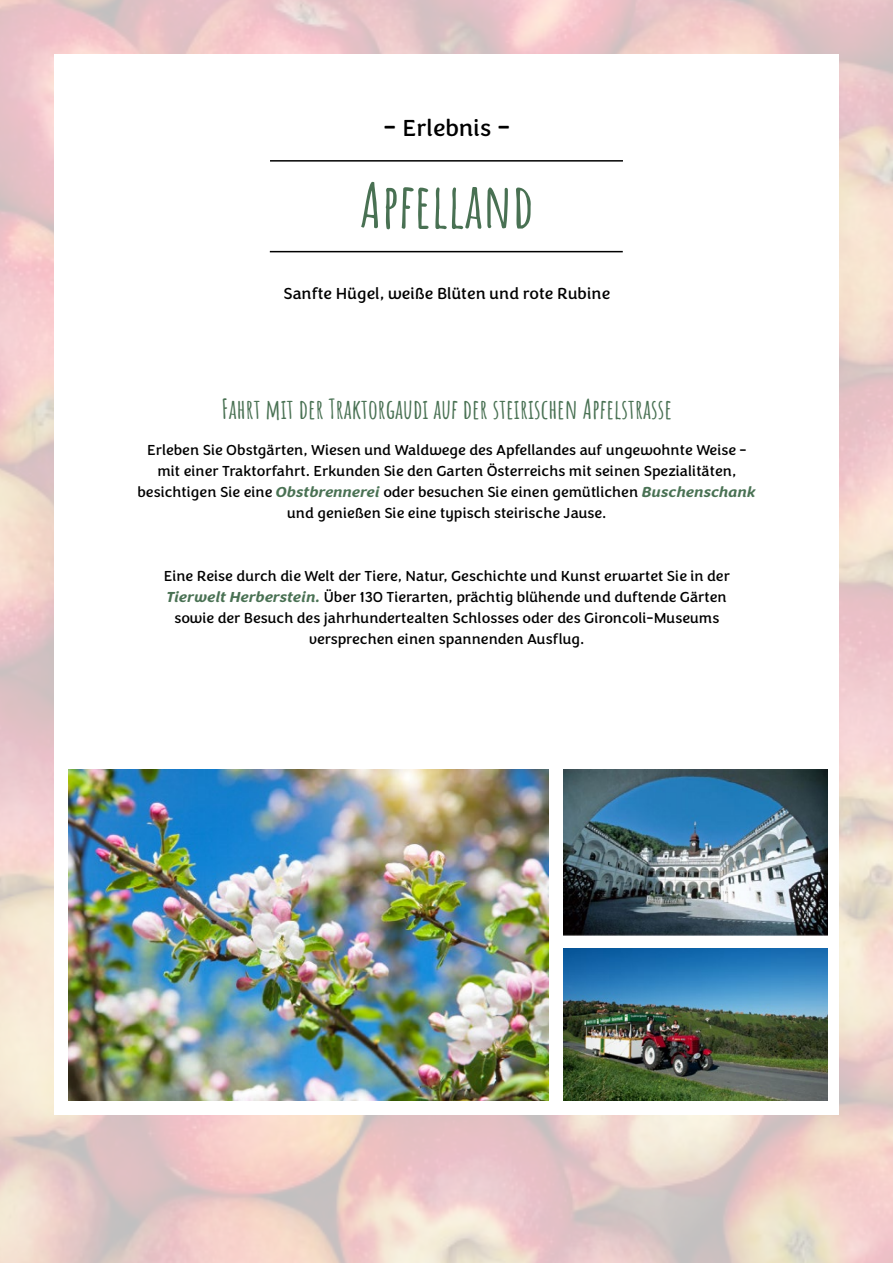
<style>
.page{position:relative;width:893px;height:1263px;background:#fff}
.page>*{position:absolute;margin:0;border:0;box-sizing:border-box;transform-origin:0 0}
.t1{font:700 61.5px "Amatic SC";color:#497153}
.t2{font:700 27px "Amatic SC";color:#497153}
.t3{font:24px "Congenial";color:#000}
.t4{font:16.5px "Congenial";color:#000}
.t5{font:15px/21px "Congenial";color:#000;text-align:center}
.s1{font-size:27px}
.s2{font-weight:700;font-style:italic;color:#497153}
</style>
<div class="page">
<hr style="left:270px;top:251px;width:353px;height:1px;background:#000">
<hr style="left:270px;top:160px;width:353px;height:2px;background:#000">
<img style="left:68px;top:770px;width:481px;height:331px">
<img style="left:563px;top:770px;width:264px;height:165px">
<img style="left:563px;top:948px;width:264px;height:153px">
<h3 class="t3" style="left:384px;top:114px;width:128px"><span class="s1">-</span> Erlebnis <span class="s1">-</span></h3>
<h1 class="t1" style="left:360px;top:158px;width:175px">Apfelland</h1>
<p class="t4" style="left:283px;top:283px;width:328px">Sanfte Hügel, weiße Blüten und rote Rubine</p>
<h2 class="t2" style="left:222px;top:388px;width:452px">Fahrt mit der Traktorgaudi auf der steirischen Apfelstrasse</h2>
<p class="t5" style="left:138px;top:439px;width:620px">Erleben Sie Obstgärten, Wiesen und Waldwege des Apfellandes auf ungewohnte Weise - mit einer Traktorfahrt. Erkunden Sie den Garten Österreichs mit seinen Spezialitäten, besichtigen Sie eine <span class="s2">Obstbrennerei</span> oder besuchen Sie einen gemütlichen <span class="s2">Buschenschank </span>und genießen Sie eine typisch steirische Jause.</p>
<p class="t5" style="left:164px;top:565px;width:568px">Eine Reise durch die Welt der Tiere, Natur, Geschichte und Kunst erwartet Sie in der <span class="s2">Tierwelt Herberstein.</span> Über 130 Tierarten, prächtig blühende und duftende Gärten sowie der Besuch des jahrhundertealten Schlosses oder des Gironcoli-Museums versprechen einen spannenden Ausflug.</p>
</div>
